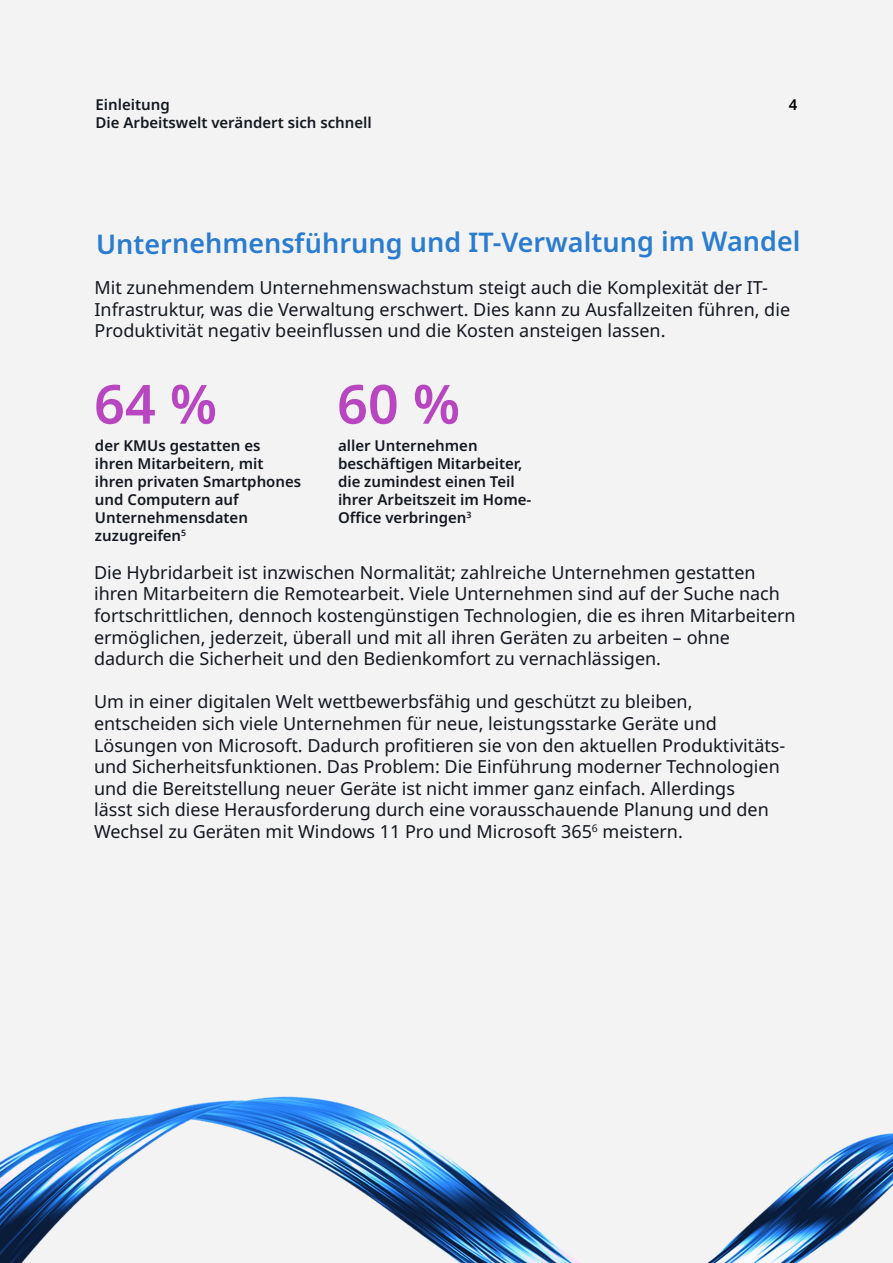
<style>
.page{position:relative;width:893px;height:1263px;background:#f3f3f3}
.page>*{position:absolute;margin:0;border:0;box-sizing:border-box;transform-origin:0 0}
.t1{font:600 54px "Noto Sans";color:#b746c0}
.B1_Content_Subheader{font:600 27px "Noto Sans";letter-spacing:-.005em;color:#2a7cd0}
.H4_Paragraph_1{font:18px/21.6px "Noto Sans";color:#13171f}
.H3_Subheader{font:600 15px/18px "Noto Sans";color:#13171f}
.B1_Content_Subheader-2{font:600 15px "Noto Sans";color:#000}
</style>
<div class="page">
<img style="left:1px;top:1096px;width:891px;height:167px">
<h2 class="H3_Subheader" style="left:95px;top:96px;width:76px">Einleitung</h2>
<h3 class="B1_Content_Subheader-2" style="left:789px;top:94px;width:10px">4</h3>
<h2 class="H3_Subheader" style="left:95px;top:114px;width:278px">Die Arbeitswelt verändert sich schnell</h2>
<h3 class="B1_Content_Subheader" style="left:96px;top:223px;width:706px">Unternehmensführung und IT-Verwaltung im Wandel</h3>
<h3 class="H4_Paragraph_1" style="left:94px;top:277px;width:697px">Mit zunehmendem Unternehmenswachstum steigt auch die Komplexität der IT-<br>Infrastruktur, was die Verwaltung erschwert. Dies kann zu Ausfallzeiten führen, die<br>Produktivität negativ beeinflussen und die Kosten ansteigen lassen.</h3>
<h2 class="t1" style="left:94px;top:366px;width:125px">64 %</h2>
<h2 class="H3_Subheader" style="left:95px;top:437px;width:208px">der KMUs gestatten es ihren Mitarbeitern, mit ihren privaten Smartphones und Computern auf<br>Unternehmensdaten zuzugreifen<sup>5</sup></h2>
<h2 class="t1" style="left:337px;top:366px;width:125px">60 %</h2>
<h2 class="H3_Subheader" style="left:338px;top:437px;width:195px">aller Unternehmen beschäftigen Mitarbeiter, die zumindest einen Teil ihrer Arbeitszeit im Home-<br>Office verbringen<sup>3</sup></h2>
<h2 class="H4_Paragraph_1" style="left:94px;top:562px;width:703px">Die Hybridarbeit ist inzwischen Normalität; zahlreiche Unternehmen gestatten ihren Mitarbeitern die Remotearbeit. Viele Unternehmen sind auf der Suche nach fortschrittlichen, dennoch kostengünstigen Technologien, die es ihren Mitarbeitern ermöglichen, jederzeit, überall und mit all ihren Geräten zu arbeiten – ohne dadurch die Sicherheit und den Bedienkomfort zu vernachlässigen.</h2>
<h3 class="H4_Paragraph_1" style="left:94px;top:692px;width:693px">Um in einer digitalen Welt wettbewerbsfähig und geschützt zu bleiben, entscheiden sich viele Unternehmen für neue, leistungsstarke Geräte und Lösungen von Microsoft. Dadurch profitieren sie von den aktuellen Produktivitäts&shy;und Sicherheitsfunktionen. Das Problem: Die Einführung moderner Technologien und die Bereitstellung neuer Geräte ist nicht immer ganz einfach. Allerdings<br>lässt sich diese Herausforderung durch eine vorausschauende Planung und den Wechsel zu Geräten mit Windows 11 Pro und Microsoft 365<sup>6</sup> meistern.</h3>
</div>
